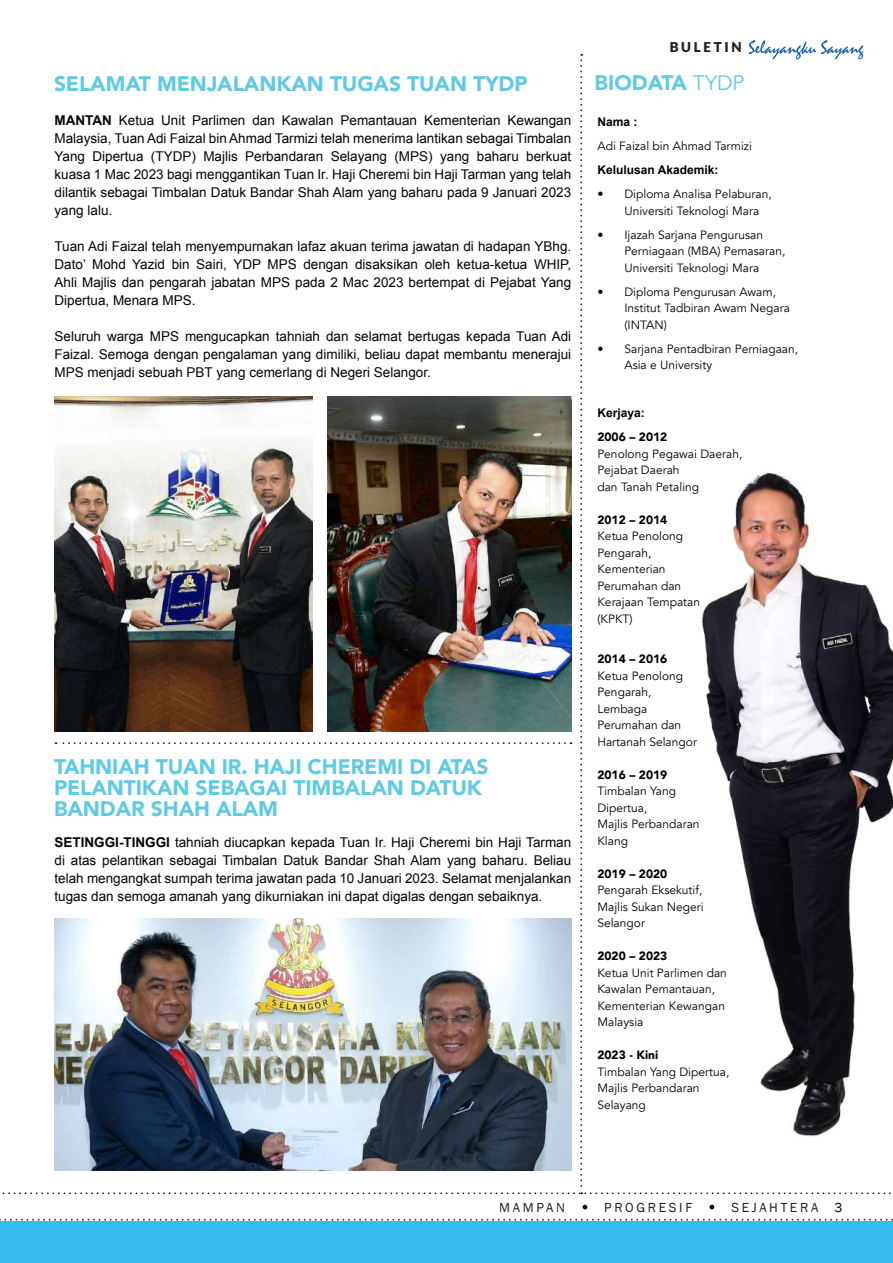
<style>
.page{position:relative;width:893px;height:1263px;background:#fff}
.page>*{position:absolute;margin:0;border:0;box-sizing:border-box;transform-origin:0 0}
.t1{font:900 21px/21px "Avenir";letter-spacing:-.005em;color:#5fcae3}
.t2{font:13.5px/18px "Arial";color:#040503;text-align:justify}
.t3{font:13.5px "Franklin Gothic";letter-spacing:.2em;color:#231f20}
.t4{font:900 13.5px "Lato";letter-spacing:.2em;color:#231f20}
.t5{font:12px/16.5px "Avenir";color:#000}
.t6{font:900 12px "Avenir";color:#000}
.t7{font:700 12px "Arial";color:#000}
.s1{font-weight:700}
.s2{font-weight:400}
.s3{color:#040503}
</style>
<div class="page">
<svg style="left:0;top:1219px;width:893px;height:1px"></svg>
<img style="left:2px;top:40px;width:891px;height:1154px">
<div style="left:0;top:1221px;width:893px;height:42px;background:#34bced"></div>
<svg style="left:583px;top:1205px;width:4px;height:4px"></svg>
<svg style="left:709px;top:1205px;width:5px;height:4px"></svg>
<h1 class="t1" style="left:54px;top:73px;width:475px">SELAMAT MENJALANKAN TUGAS TUAN TYDP</h1>
<p class="t2" style="left:55px;top:112px;width:518px"><span class="s1">MANTAN</span> Ketua Unit Parlimen dan Kawalan Pemantauan Kementerian Kewangan Malaysia, Tuan Adi Faizal bin Ahmad Tarmizi telah menerima lantikan sebagai Timbalan Yang Dipertua (TYDP) Majlis Perbandaran Selayang (MPS) yang baharu berkuat kuasa 1 Mac 2023 bagi menggantikan Tuan Ir. Haji Cheremi bin Haji Tarman yang telah dilantik sebagai Timbalan Datuk Bandar Shah Alam yang baharu pada 9 Januari 2023 yang lalu.</p>
<p class="t2" style="left:55px;top:238px;width:518px">Tuan Adi Faizal telah menyempurnakan lafaz akuan terima jawatan di hadapan YBhg.<br>Dato’ Mohd Yazid bin Sairi, YDP MPS dengan disaksikan oleh ketua-ketua WHIP, Ahli Majlis dan pengarah jabatan MPS pada 2 Mac 2023 bertempat di Pejabat Yang Dipertua, Menara MPS.</p>
<p class="t2" style="left:55px;top:328px;width:518px">Seluruh warga MPS mengucapkan tahniah dan selamat bertugas kepada Tuan Adi Faizal. Semoga dengan pengalaman yang dimiliki, beliau dapat membantu menerajui MPS menjadi sebuah PBT yang cemerlang di Negeri Selangor.</p>
<h1 class="t1" style="left:54px;top:756px;width:436px">TAHNIAH TUAN IR. HAJI CHEREMI DI ATAS<br>PELANTIKAN SEBAGAI TIMBALAN DATUK<br>BANDAR SHAH ALAM</h1>
<p class="t2" style="left:55px;top:833px;width:518px"><span class="s1">SETINGGI-TINGGI</span> tahniah diucapkan kepada Tuan Ir. Haji Cheremi bin Haji Tarman di atas pelantikan sebagai Timbalan Datuk Bandar Shah Alam yang baharu. Beliau telah mengangkat sumpah terima jawatan pada 10 Januari 2023. Selamat menjalankan tugas dan semoga amanah yang dikurniakan ini dapat digalas dengan sebaiknya.</p>
<p class="t4" style="left:670px;top:40px;width:74px">BULETIN</p>
<h1 class="t1" style="left:595px;top:71px;width:152px">BIODATA <span class="s2">TYDP</span></h1>
<p class="t7" style="left:597px;top:114px;width:42px">Nama :</p>
<p class="t5" style="left:597px;top:138px;width:156px">Adi Faizal bin Ahmad Tarmizi</p>
<p class="t7" style="left:597px;top:162px;width:122px">Kelulusan Akademik:</p>
<p class="t5" style="left:624px;top:186px;width:149px;text-indent:-27px">• Diploma Analisa Pelaburan,<br>Universiti Teknologi Mara</p>
<p class="t5" style="left:624px;top:227px;width:162px;text-indent:-27px">• Ijazah Sarjana Pengurusan<br>Perniagaan (MBA) Pemasaran,<br>Universiti Teknologi Mara</p>
<p class="t5" style="left:624px;top:284px;width:167px;text-indent:-27px">• Diploma Pengurusan Awam,<br>Institut Tadbiran Awam Negara (INTAN)</p>
<p class="t5" style="left:624px;top:341px;width:175px;text-indent:-27px">• Sarjana Pentadbiran Perniagaan,<br>Asia e University</p>
<p class="t7" style="left:597px;top:405px;width:49px">Kerjaya:</p>
<p class="t6" style="left:597px;top:427px;width:71px">2006 – 2012</p>
<p class="t5" style="left:597px;top:446px;width:146px">Penolong Pegawai Daerah,<br>Pejabat Daerah<br>dan Tanah Petaling</p>
<p class="t6" style="left:597px;top:509px;width:71px">2012 – 2014</p>
<p class="t5" style="left:597px;top:528px;width:104px">Ketua Penolong<br>Pengarah,<br>Kementerian<br>Perumahan dan<br>Kerajaan Tempatan (KPKT)</p>
<p class="t6" style="left:597px;top:649px;width:71px">2014 – 2016</p>
<p class="t5" style="left:597px;top:668px;width:101px">Ketua Penolong<br>Pengarah,<br>Lembaga<br>Perumahan dan<br>Hartanah Selangor</p>
<p class="t6" style="left:597px;top:764px;width:71px">2016 – 2019</p>
<p class="t5" style="left:597px;top:783px;width:104px">Timbalan Yang<br>Dipertua,<br>Majlis Perbandaran<br>Klang</p>
<p class="t6" style="left:597px;top:863px;width:71px">2019 – 2020</p>
<p class="t5" style="left:597px;top:882px;width:108px;text-align:justify">Pengarah Eksekutif, Majlis Sukan Negeri Selangor</p>
<p class="t6" style="left:597px;top:946px;width:71px">2020 – 2023</p>
<p class="t5" style="left:597px;top:965px;width:131px">Ketua Unit Parlimen dan<br>Kawalan Pemantauan,<br>Kementerian Kewangan<br>Malaysia</p>
<p class="t6" style="left:597px;top:1045px;width:62px">2023 - Kini</p>
<p class="t5" style="left:597px;top:1064px;width:133px">Timbalan Yang Dipertua,<br>Majlis Perbandaran<br>Selayang</p>
<p class="t3" style="left:499px;top:1199px;width:67px">MAMPAN</p>
<p class="t3" style="left:604px;top:1199px;width:90px">PROGRESIF</p>
<p class="t3" style="left:731px;top:1199px;width:113px">SEJAHTERA <span class="s3">3</span></p>
</div>
